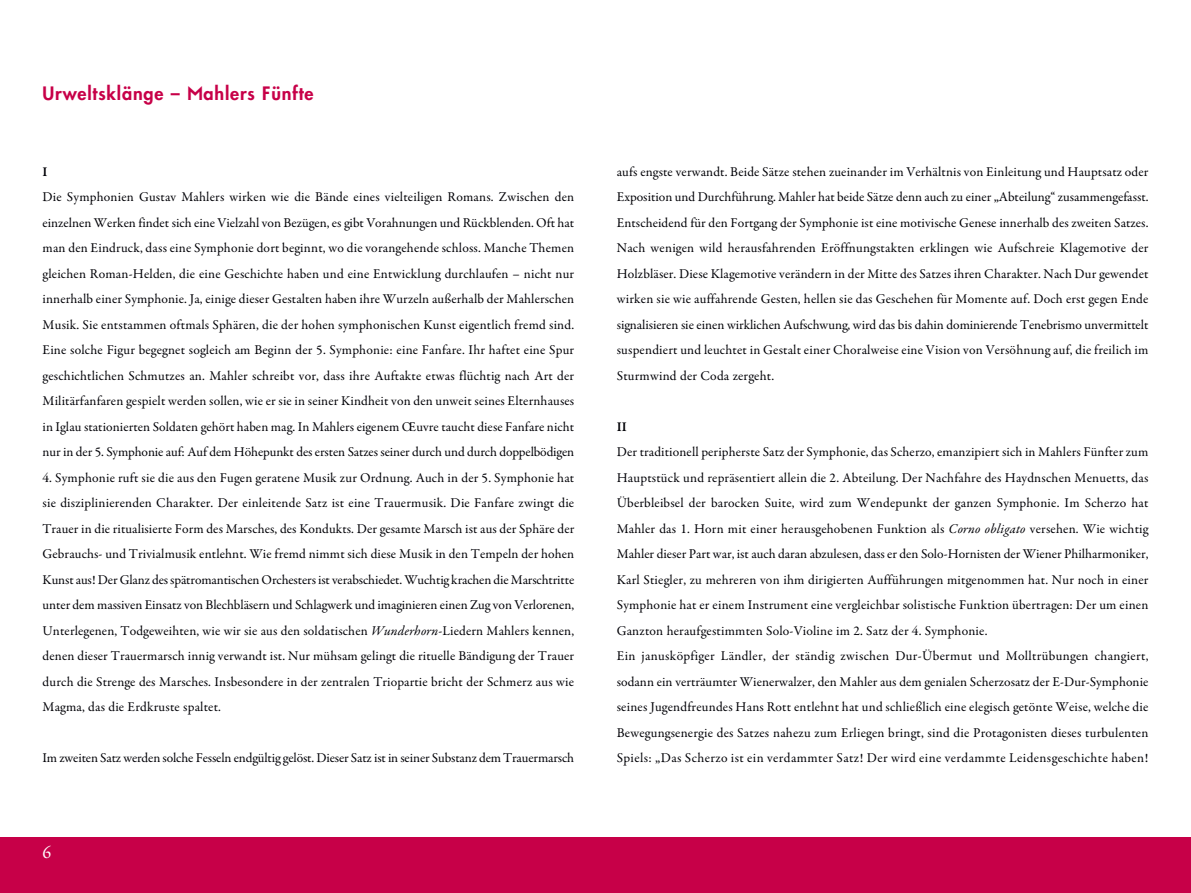
<style>
.page{position:relative;width:1191px;height:893px;background:#fff}
.page>*{position:absolute;margin:0;border:0;box-sizing:border-box;transform-origin:0 0}
.t1{font:700 18px "Feeltura";letter-spacing:.045em;color:#c70048}
.t2{font:18px "Garamond Premr Pro";color:#fff}
.t3{font:13.5px/25.5px "Garamond Premr Pro";letter-spacing:.015em;color:#000006;text-align:justify}
.t4{font:13.5px "Garamond Premr Pro";letter-spacing:-.01em;color:#000006}
.t5{font:600 13.5px "Garamond Premr Pro";color:#000006}
.s1{font-style:italic}
</style>
<div class="page">
<div style="left:0;top:838px;width:1191px;height:55px;background:#c70048"></div>
<h1 class="t1" style="left:43px;top:87px;width:272px">Urweltsklänge – Mahlers Fünfte</h1>
<p class="t5" style="left:43px;top:166px;width:6px">I</p>
<p class="t3" style="left:43px;top:185px;width:533px">Die Symphonien Gustav Mahlers wirken wie die Bände eines vielteiligen Romans. Zwischen den einzelnen Werken findet sich eine Vielzahl von Bezügen, es gibt Vorahnungen und Rückblenden. Oft hat man den Eindruck, dass eine Symphonie dort beginnt, wo die vorangehende schloss. Manche Themen gleichen Roman-Helden, die eine Geschichte haben und eine Entwicklung durchlaufen – nicht nur innerhalb einer Symphonie. Ja, einige dieser Gestalten haben ihre Wurzeln außerhalb der Mahlerschen Musik. Sie entstammen oftmals Sphären, die der hohen symphonischen Kunst eigentlich fremd sind.<br>Eine solche Figur begegnet sogleich am Beginn der 5. Symphonie: eine Fanfare. Ihr haftet eine Spur geschichtlichen Schmutzes an. Mahler schreibt vor, dass ihre Auftakte etwas flüchtig nach Art der Militärfanfaren gespielt werden sollen, wie er sie in seiner Kindheit von den unweit seines Elternhauses in Iglau stationierten Soldaten gehört haben mag. In Mahlers eigenem Œuvre taucht diese Fanfare nicht nur in der 5. Symphonie auf: Auf dem Höhepunkt des ersten Satzes seiner durch und durch doppelbödigen</p>
<p class="t3" style="left:43px;top:466px;width:533px">4. Symphonie ruft sie die aus den Fugen geratene Musik zur Ordnung. Auch in der 5. Symphonie hat sie disziplinierenden Charakter. Der einleitende Satz ist eine Trauermusik. Die Fanfare zwingt die Trauer in die ritualisierte Form des Marsches, des Kondukts. Der gesamte Marsch ist aus der Sphäre der Gebrauchs- und Trivialmusik entlehnt. Wie fremd nimmt sich diese Musik in den Tempeln der hohen Kunst aus! Der Glanz des spätromantischen Orchesters ist verabschiedet. Wuchtig krachen die Marschtritte unter dem massiven Einsatz von Blechbläsern und Schlagwerk und imaginieren einen Zug von Verlorenen, Unterlegenen, Todgeweihten, wie wir sie aus den soldatischen <span class="s1">Wunderhorn</span>-Liedern Mahlers kennen, denen dieser Trauermarsch innig verwandt ist. Nur mühsam gelingt die rituelle Bändigung der Trauer durch die Strenge des Marsches. Insbesondere in der zentralen Triopartie bricht der Schmerz aus wie Magma, das die Erdkruste spaltet.</p>
<p class="t4" style="left:43px;top:753px;width:533px">Im zweiten Satz werden solche Fesseln endgültig gelöst. Dieser Satz ist in seiner Substanz dem Trauermarsch</p>
<h1 class="t2" style="left:43px;top:845px;width:10px">6</h1>
<p class="t3" style="left:617px;top:160px;width:533px">aufs engste verwandt. Beide Sätze stehen zueinander im Verhältnis von Einleitung und Hauptsatz oder Exposition und Durchführung. Mahler hat beide Sätze denn auch zu einer „Abteilung“ zusammengefasst.<br>Entscheidend für den Fortgang der Symphonie ist eine motivische Genese innerhalb des zweiten Satzes.<br>Nach wenigen wild herausfahrenden Eröffnungstakten erklingen wie Aufschreie Klagemotive der Holzbläser. Diese Klagemotive verändern in der Mitte des Satzes ihren Charakter. Nach Dur gewendet wirken sie wie auffahrende Gesten, hellen sie das Geschehen für Momente auf. Doch erst gegen Ende signalisieren sie einen wirklichen Aufschwung, wird das bis dahin dominierende Tenebrismo unvermittelt suspendiert und leuchtet in Gestalt einer Choralweise eine Vision von Versöhnung auf, die freilich im Sturmwind der Coda zergeht.</p>
<p class="t5" style="left:617px;top:421px;width:12px">II</p>
<p class="t3" style="left:617px;top:440px;width:533px;text-align:left">Der traditionell peripherste Satz der Symphonie, das Scherzo, emanzipiert sich in Mahlers Fünfter zum Hauptstück und repräsentiert allein die 2. Abteilung. Der Nachfahre des Haydnschen Menuetts, das Überbleibsel der barocken Suite, wird zum Wendepunkt der ganzen Symphonie. Im Scherzo hat Mahler das 1. Horn mit einer herausgehobenen Funktion als <span class="s1">Corno obligato</span> versehen. Wie wichtig Mahler dieser Part war, ist auch daran abzulesen, dass er den Solo-Hornisten der Wiener Philharmoniker, Karl Stiegler, zu mehreren von ihm dirigierten Aufführungen mitgenommen hat. Nur noch in einer Symphonie hat er einem Instrument eine vergleichbar solistische Funktion übertragen: Der um einen Ganzton heraufgestimmten Solo-Violine im 2. Satz der 4. Symphonie.<br>Ein janusköpfiger Ländler, der ständig zwischen Dur-Übermut und Molltrübungen changiert, sodann ein verträumter Wienerwalzer, den Mahler aus dem genialen Scherzosatz der E-Dur-Symphonie seines Jugendfreundes Hans Rott entlehnt hat und schließlich eine elegisch getönte Weise, welche die Bewegungsenergie des Satzes nahezu zum Erliegen bringt, sind die Protagonisten dieses turbulenten Spiels: „Das Scherzo ist ein verdammter Satz! Der wird eine verdammte Leidensgeschichte haben!</p>
</div>
